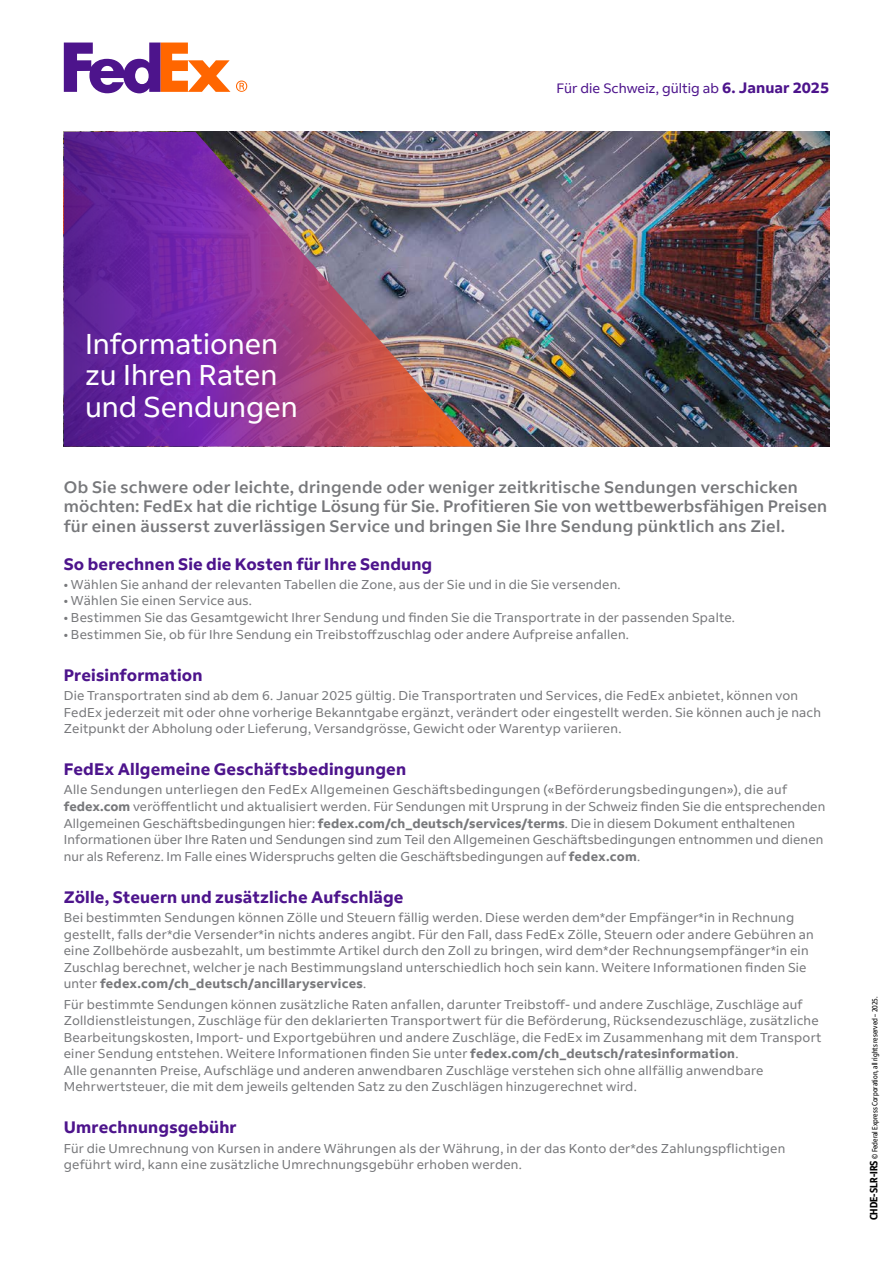
<style>
.page{position:relative;width:893px;height:1263px;background:#fff}
.page>*{position:absolute;margin:0;border:0;box-sizing:border-box;transform-origin:0 0}
.PC22_TITRE_BANDEAU{font:28.5px/31.5px "Fed Ex Sans";color:#fff}
.PC22_INTRO{font:500 16.5px/19.5px "Fed Ex Sans";letter-spacing:.015em;color:#77787b}
.PC22_TITRE_PARAGRAPHE{font:700 16.5px "Fed Ex Sans";letter-spacing:.01em;color:#4d148c}
.PC22_RATES_APPLICABLE{font:13.5px "Fed Ex Sans";letter-spacing:.005em;color:#4d148c}
.PC22_PARAGRAPHE{font:12.75px/16.5px "Fed Ex Sans";letter-spacing:.015em;color:#77787b}
.PC22_PARA_SANS_ESP{font:12.75px "Fed Ex Sans";letter-spacing:.02em;color:#77787b}
.t1{font:condensed 7.5px "Fed Ex Sans";color:#000}
.s1{font-weight:700;font-size:15px}
.s2{font-weight:700}
.s3{font-weight:700;font-size:10.5px}
</style>
<div class="page">
<svg style="left:236px;top:80px;width:11px;height:12px"></svg>
<svg style="left:64px;top:43px;width:166px;height:50px"></svg>
<img style="left:474px;top:132px;width:355px;height:314px">
<img style="left:64px;top:132px;width:410px;height:314px">
<p class="PC22_RATES_APPLICABLE" style="left:557px;top:80px;width:274px">Für die Schweiz, gültig ab <span class="s1">6. Januar 2025</span></p>
<p class="PC22_TITRE_BANDEAU" style="left:85px;top:328px;width:214px">Informationen zu Ihren Raten und Sendungen</p>
<p class="PC22_INTRO" style="left:64px;top:477px;width:765px">Ob Sie schwere oder leichte, dringende oder weniger zeitkritische Sendungen verschicken möchten: FedEx hat die richtige Lösung für Sie. Profitieren Sie von wettbewerbsfähigen Preisen für einen äusserst zuverlässigen Service und bringen Sie Ihre Sendung pünktlich ans Ziel.</p>
<p class="PC22_TITRE_PARAGRAPHE" style="left:64px;top:554px;width:370px">So berechnen Sie die Kosten für Ihre Sendung</p>
<p class="PC22_PARA_SANS_ESP" style="left:64px;top:577px;width:558px">• Wählen Sie anhand der relevanten Tabellen die Zone, aus der Sie und in die Sie versenden.</p>
<p class="PC22_PARA_SANS_ESP" style="left:64px;top:594px;width:190px">• Wählen Sie einen Service aus.</p>
<p class="PC22_PARA_SANS_ESP" style="left:64px;top:610px;width:673px">• Bestimmen Sie das Gesamtgewicht Ihrer Sendung und finden Sie die Transportrate in der passenden Spalte.</p>
<p class="PC22_PARAGRAPHE" style="left:64px;top:626px;width:567px">• Bestimmen Sie, ob für Ihre Sendung ein Treibstoffzuschlag oder andere Aufpreise anfallen.</p>
<p class="PC22_TITRE_PARAGRAPHE" style="left:64px;top:665px;width:140px">Preisinformation</p>
<p class="PC22_PARAGRAPHE" style="left:64px;top:687px;width:759px">Die Transportraten sind ab dem 6. Januar 2025 gültig. Die Transportraten und Services, die FedEx anbietet, können von<br>FedEx jederzeit mit oder ohne vorherige Bekanntgabe ergänzt, verändert oder eingestellt werden. Sie können auch je nach<br>Zeitpunkt der Abholung oder Lieferung, Versandgrösse, Gewicht oder Warentyp variieren.</p>
<p class="PC22_TITRE_PARAGRAPHE" style="left:64px;top:760px;width:344px">FedEx Allgemeine Geschäftsbedingungen</p>
<p class="PC22_PARAGRAPHE" style="left:64px;top:782px;width:763px">Alle Sendungen unterliegen den FedEx Allgemeinen Geschäftsbedingungen («Beförderungsbedingungen»), die auf <span class="s2">fedex.com</span> veröffentlicht und aktualisiert werden. Für Sendungen mit Ursprung in der Schweiz finden Sie die entsprechenden Allgemeinen Geschäftsbedingungen hier: <span class="s2">fedex.com/ch_deutsch/services/terms</span>. Die in diesem Dokument enthaltenen Informationen über Ihre Raten und Sendungen sind zum Teil den Allgemeinen Geschäftsbedingungen entnommen und dienen nur als Referenz. Im Falle eines Widerspruchs gelten die Geschäftsbedingungen auf <span class="s2">fedex.com</span>.</p>
<p class="PC22_TITRE_PARAGRAPHE" style="left:64px;top:887px;width:341px">Zölle, Steuern und zusätzliche Aufschläge</p>
<p class="PC22_PARAGRAPHE" style="left:64px;top:909px;width:751px">Bei bestimmten Sendungen können Zölle und Steuern fällig werden. Diese werden dem*der Empfänger*in in Rechnung gestellt, falls der*die Versender*in nichts anderes angibt. Für den Fall, dass FedEx Zölle, Steuern oder andere Gebühren an eine Zollbehörde ausbezahlt, um bestimmte Artikel durch den Zoll zu bringen, wird dem*der Rechnungsempfänger*in ein Zuschlag berechnet, welcher je nach Bestimmungsland unterschiedlich hoch sein kann. Weitere Informationen finden Sie unter <span class="s2">fedex.com/ch_deutsch/ancillaryservices</span>.</p>
<p class="PC22_PARAGRAPHE" style="left:64px;top:996px;width:759px">Für bestimmte Sendungen können zusätzliche Raten anfallen, darunter Treibstoff- und andere Zuschläge, Zuschläge auf Zolldienstleistungen, Zuschläge für den deklarierten Transportwert für die Beförderung, Rücksendezuschläge, zusätzliche Bearbeitungskosten, Import- und Exportgebühren und andere Zuschläge, die FedEx im Zusammenhang mit dem Transport einer Sendung entstehen. Weitere Informationen finden Sie unter <span class="s2">fedex.com/ch_deutsch/ratesinformation</span>.<br>Alle genannten Preise, Aufschläge und anderen anwendbaren Zuschläge verstehen sich ohne allfällig anwendbare Mehrwertsteuer, die mit dem jeweils geltenden Satz zu den Zuschlägen hinzugerechnet wird.</p>
<p class="PC22_TITRE_PARAGRAPHE" style="left:64px;top:1118px;width:174px">Umrechnungsgebühr</p>
<p class="PC22_PARAGRAPHE" style="left:64px;top:1140px;width:723px">Für die Umrechnung von Kursen in andere Währungen als der Währung, in der das Konto der*des Zahlungspflichtigen geführt wird, kann eine zusätzliche Umrechnungsgebühr erhoben werden.</p>
<p class="t1" style="left:870px;top:1220px;width:226px;rotate:-90deg"><span class="s3">CHDE-SLR-IRS</span> © Federal Express Corporation, all rights reserved – 2025.</p>
</div>
